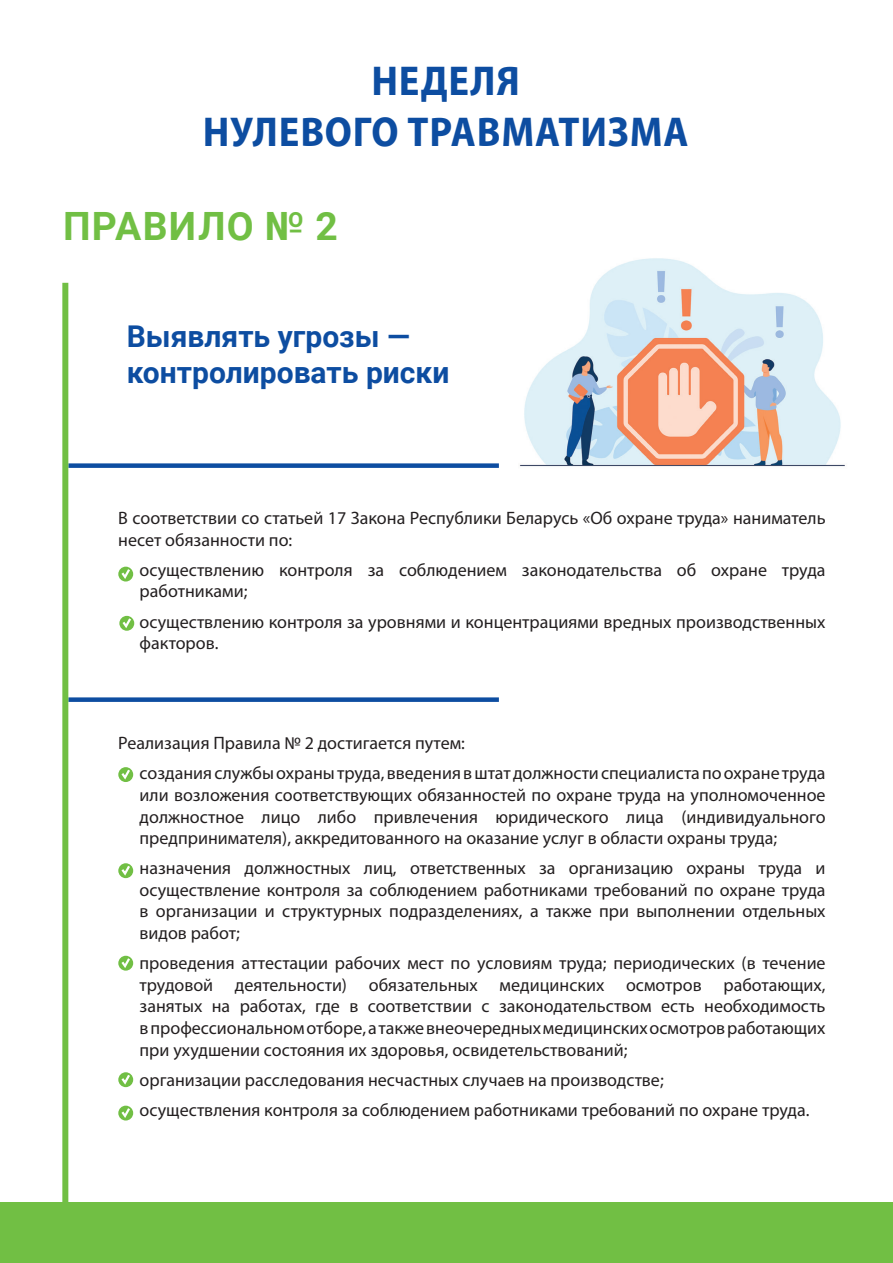
<style>
.page{position:relative;width:893px;height:1263px;background:#fff}
.page>*{position:absolute;margin:0;border:0;box-sizing:border-box;transform-origin:0 0}
.t1{font:700 semi-condensed 42px/50.4px "Myriad Pro";letter-spacing:.02em;color:#0d4da1;text-align:center}
.t2{font:700 39px "Roboto";letter-spacing:.035em;color:#71bf44}
.t3{font:700 30px/36px "Roboto";color:#0d4da1}
.текст_1{font:18px/21.6px "Myriad Pro";color:#231f20}
</style>
<div class="page">
<img style="left:519px;top:258px;width:326px;height:209px">
<div style="left:0;top:1202px;width:893px;height:61px;background:#71bf44"></div>
<div style="left:68px;top:463px;width:431px;height:5px;background:#0d4da1"></div>
<div style="left:68px;top:697px;width:431px;height:5px;background:#0d4da1"></div>
<div style="left:62px;top:283px;width:6px;height:927px;background:#71bf44"></div>
<svg style="left:119px;top:767px;width:13px;height:15px"></svg>
<svg style="left:118px;top:567px;width:15px;height:14px"></svg>
<svg style="left:119px;top:567px;width:13px;height:14px"></svg>
<svg style="left:119px;top:616px;width:15px;height:15px"></svg>
<svg style="left:120px;top:616px;width:13px;height:14px"></svg>
<svg style="left:119px;top:863px;width:13px;height:15px"></svg>
<svg style="left:118px;top:956px;width:15px;height:15px"></svg>
<svg style="left:119px;top:956px;width:13px;height:14px"></svg>
<svg style="left:119px;top:1072px;width:13px;height:15px"></svg>
<svg style="left:118px;top:1106px;width:15px;height:14px"></svg>
<svg style="left:119px;top:1106px;width:13px;height:14px"></svg>
<p class="t1" style="left:203px;top:57px;width:487px">НЕДЕЛЯ<br>НУЛЕВОГО ТРАВМАТИЗМА</p>
<p class="t2" style="left:63px;top:199px;width:276px">ПРАВИЛО № 2</p>
<p class="t3" style="left:127px;top:317px;width:324px">Выявлять угрозы — контролировать риски</p>
<p class="текст_1" style="left:118px;top:507px;width:709px">В соответствии со статьей 17 Закона Республики Беларусь «Об охране труда» наниматель несет обязанности по:</p>
<p class="текст_1" style="left:140px;top:559px;width:688px">осуществлению контроля за соблюдением законодательства об охране труда работниками;</p>
<p class="текст_1" style="left:140px;top:610px;width:687px">осуществлению контроля за уровнями и концентрациями вредных производственных факторов.</p>
<p class="текст_1" style="left:118px;top:732px;width:348px">Реализация Правила № 2 достигается путем:</p>
<p class="текст_1" style="left:140px;top:762px;width:688px;text-align:justify">создания службы охраны труда, введения в штат должности специалиста по охране труда или возложения соответствующих обязанностей по охране труда на уполномоченное должностное лицо либо привлечения юридического лица (индивидуального предпринимателя), аккредитованного на оказание услуг в области охраны труда;</p>
<p class="текст_1" style="left:140px;top:857px;width:688px;text-align:justify">назначения должностных лиц, ответственных за организацию охраны труда и осуществление контроля за соблюдением работниками требований по охране труда в организации и структурных подразделениях, а также при выполнении отдельных видов работ;</p>
<p class="текст_1" style="left:140px;top:952px;width:688px;text-align:justify">проведения аттестации рабочих мест по условиям труда; периодических (в течение трудовой деятельности) обязательных медицинских осмотров работающих, занятых на работах, где в соответствии с законодательством есть необходимость в профессиональном отборе, а также внеочередных медицинских осмотров работающих при ухудшении состояния их здоровья, освидетельствований;</p>
<p class="текст_1" style="left:140px;top:1068px;width:526px">организации расследования несчастных случаев на производстве;</p>
<p class="текст_1" style="left:140px;top:1098px;width:671px">осуществления контроля за соблюдением работниками требований по охране труда.</p>
</div>
